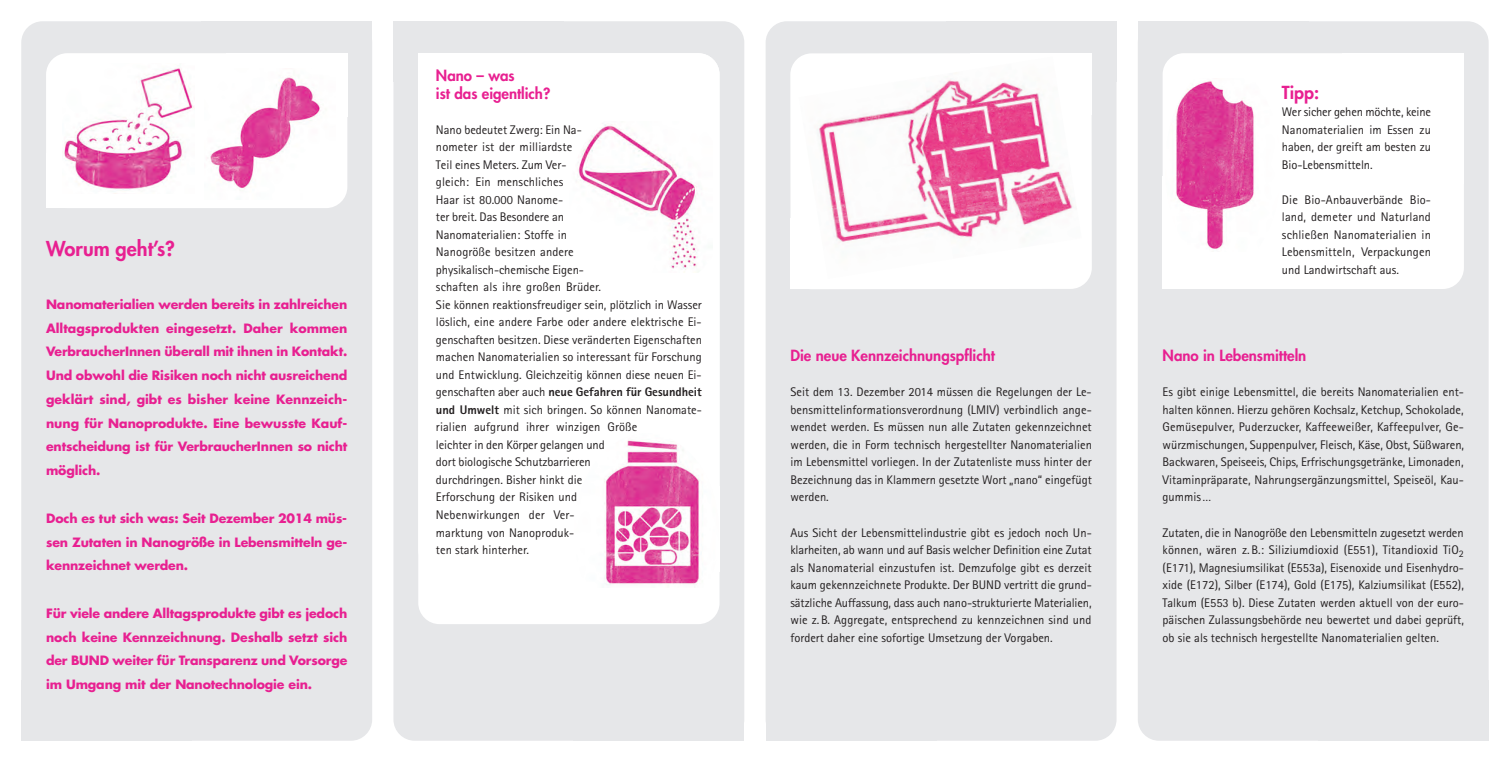
<style>
.page{position:relative;width:1510px;height:766px;background:#fff}
.page>*{position:absolute;margin:0;border:0;box-sizing:border-box;transform-origin:0 0}
.t1{font:800 20px "Futura";color:#e82091}
.t2{font:800 17.5px "Futura";color:#e82091}
.t3{font:800 15px/17.5px "Futura";color:#e82091}
.t4{font:12.5px/17.5px "Agfa Rotis Sans Serif";color:#231f20;text-align:justify}
.t5{font:700 12.5px/23.8px "Futura";letter-spacing:-.01em;color:#e82091;text-align:justify}
.s1{font-weight:800}
</style>
<div class="page">
<div style="left:21px;top:21px;width:351px;height:719px;background:#e6e7e9;border-radius:21px"></div>
<div style="left:201px;top:21px;width:171px;height:61px;background:#e6e7e9"></div>
<div style="left:21px;top:680px;width:171px;height:60px;background:#e6e7e9"></div>
<div style="left:765px;top:21px;width:351px;height:719px;background:#e6e7e9;border-radius:21px"></div>
<div style="left:945px;top:21px;width:171px;height:61px;background:#e6e7e9"></div>
<div style="left:765px;top:680px;width:171px;height:60px;background:#e6e7e9"></div>
<div style="left:1137px;top:21px;width:351px;height:719px;background:#e6e7e9;border-radius:21px"></div>
<div style="left:1137px;top:21px;width:171px;height:61px;background:#e6e7e9"></div>
<div style="left:1317px;top:680px;width:171px;height:60px;background:#e6e7e9"></div>
<div style="left:46px;top:53px;width:301px;height:155px;background:#fff;border-radius:21px"></div>
<div style="left:226px;top:53px;width:121px;height:63px;background:#fff"></div>
<div style="left:46px;top:153px;width:121px;height:55px;background:#fff"></div>
<div style="left:790px;top:53px;width:301px;height:236px;background:#fff;border-radius:21px"></div>
<div style="left:970px;top:53px;width:121px;height:61px;background:#fff"></div>
<div style="left:790px;top:218px;width:121px;height:71px;background:#fff"></div>
<div style="left:1162px;top:53px;width:301px;height:236px;background:#fff;border-radius:21px"></div>
<div style="left:1342px;top:54px;width:121px;height:130px;background:#fff"></div>
<div style="left:1162px;top:176px;width:121px;height:113px;background:#fff"></div>
<div style="left:393px;top:21px;width:351px;height:719px;background:#e6e7e9;border-radius:21px"></div>
<div style="left:573px;top:680px;width:171px;height:60px;background:#e6e7e9"></div>
<div style="left:393px;top:21px;width:171px;height:61px;background:#e6e7e9"></div>
<div style="left:418px;top:53px;width:301px;height:571px;background:#fff;border-radius:21px"></div>
<div style="left:418px;top:53px;width:61px;height:107px;background:#fff"></div>
<img style="left:604px;top:440px;width:95px;height:145px">
<img style="left:578px;top:124px;width:120px;height:146px">
<img style="left:1176px;top:81px;width:78px;height:168px">
<img style="left:64px;top:68px;width:131px;height:126px">
<img style="left:210px;top:77px;width:111px;height:112px">
<img style="left:819px;top:79px;width:254px;height:164px">
<h1 class="t1" style="left:46px;top:239px;width:130px">Worum geht’s?</h1>
<p class="t5" style="left:46px;top:293px;width:303px">Nanomaterialien werden bereits in zahlreichen Alltagsprodukten eingesetzt. Daher kommen VerbraucherInnen überall mit ihnen in Kontakt.<br>Und obwohl die Risiken noch nicht ausreichend geklärt sind, gibt es bisher keine Kennzeich&shy;nung für Nanoprodukte. Eine bewusste Kauf&shy;entscheidung ist für VerbraucherInnen so nicht möglich.</p>
<p class="t5" style="left:46px;top:507px;width:303px">Doch es tut sich was: Seit Dezember 2014 müs&shy;sen Zutaten in Nanogröße in Lebensmitteln ge&shy;kennzeichnet werden.</p>
<p class="t5" style="left:46px;top:602px;width:303px">Für viele andere Alltagsprodukte gibt es jedoch noch keine Kennzeichnung. Deshalb setzt sich der BUND weiter für Transparenz und Vorsorge im Umgang mit der Nanotechnologie ein.</p>
<p class="t3" style="left:436px;top:68px;width:116px">Nano – was<br>ist das eigentlich?</p>
<p class="t4" style="left:436px;top:122px;width:267px;text-align:left">Nano bedeutet Zwerg: Ein Na-<br>nometer ist der milliardste<br>Teil eines Meters. Zum Ver-<br>gleich: Ein mensch liches<br>Haar ist 80.000 Nanome-<br>ter breit. Das Besondere an<br>Nanomaterialien: Stoffe in<br>Nanogröße besitzen andere<br>physikalisch-chemische Eigen-<br>schaften als ihre großen Brüder.<br>Sie können reaktionsfreudiger sein, plötzlich in Wasser löslich, eine an dere Farbe oder andere elektrische Ei&shy;genschaften besitzen. Diese veränderten Eigenschaften machen Nano materialien so interessant für Forschung und Ent wicklung. Gleichzeitig können diese neuen Ei&shy;genschaften aber auch <span class="s1">neue Gefahren für Gesundheit und Umwelt</span> mit sich bringen. So können Nanomate&shy;rialien aufgrund ihrer win zigen Größe<br>leichter in den Körper gelan gen und<br>dort biologische Schutz barrieren<br>durchdringen. Bisher hinkt die<br>Erforschung der Risiken und<br>Nebenwirkungen der Ver -<br>mark tung von Nanoproduk-<br>ten stark hinterher.</p>
<p class="t3" style="left:790px;top:348px;width:206px">Die neue Kennzeichnungspflicht</p>
<p class="t4" style="left:790px;top:384px;width:303px">Seit dem 13. Dezember 2014 müssen die Regelungen der Le&shy;bensmittelinformationsverordnung (LMIV) verbindlich ange&shy;wendet werden. Es müssen nun alle Zutaten gekennzeichnet werden, die in Form technisch hergestellter Nanomaterialien im Lebensmittel vorliegen. In der Zutatenliste muss hinter der Bezeichnung das in Klammern gesetzte Wort „nano“ eingefügt werden.</p>
<p class="t4" style="left:790px;top:524px;width:303px">Aus Sicht der Lebensmittelindustrie gibt es jedoch noch Un&shy;klarheiten, ab wann und auf Basis welcher Definition eine Zutat als Nanomaterial einzustufen ist. Demzufolge gibt es derzeit kaum gekennzeichnete Produkte. Der BUND vertritt die grund&shy;sätzliche Auffassung, dass auch nano-strukturierte Materialien, wie z. B. Aggregate, entsprechend zu kennzeichnen sind und fordert daher eine sofortige Umsetzung der Vorgaben.</p>
<h2 class="t2" style="left:1282px;top:84px;width:39px">Tipp:</h2>
<p class="t4" style="left:1282px;top:104px;width:151px">Wer sicher gehen möchte, keine Nanomaterialien im Essen zu haben, der greift am besten zu Bio-Lebensmitteln.</p>
<p class="t4" style="left:1282px;top:192px;width:151px">Die Bio-Anbauverbände Bio&shy;land, demeter und Naturland schließen Nanomaterialien in Lebensmitteln, Verpackungen und Landwirtschaft aus.</p>
<p class="t3" style="left:1162px;top:348px;width:145px">Nano in Lebensmitteln</p>
<p class="t4" style="left:1162px;top:384px;width:303px">Es gibt einige Lebensmittel, die bereits Nanomaterialien ent&shy;halten können. Hierzu gehören Kochsalz, Ketchup, Schokolade, Gemüsepulver, Puderzucker, Kaffeeweißer, Kaffeepulver, Ge&shy;würzmischungen, Suppenpulver, Fleisch, Käse, Obst, Süßwaren, Backwaren, Speiseeis, Chips, Erfrischungsgetränke, Limonaden, Vitaminpräparate, Nahrungsergänzungsmittel, Speiseöl, Kau&shy;gummis …</p>
<p class="t4" style="left:1162px;top:524px;width:303px">Zutaten, die in Nanogröße den Lebensmitteln zugesetzt werden können, wären z. B.: Siliziumdioxid (E551), Titandioxid TiO<sub>2 </sub>(E171), Magnesiumsilikat (E553a), Eisenoxide und Eisenhydro&shy;xide (E172), Silber (E174), Gold (E175), Kalziumsilikat (E552), Talkum (E553 b). Diese Zutaten werden aktuell von der euro&shy;päischen Zulassungsbehörde neu bewertet und dabei geprüft, ob sie als technisch hergestellte Nanomaterialien gelten.</p>
</div>
